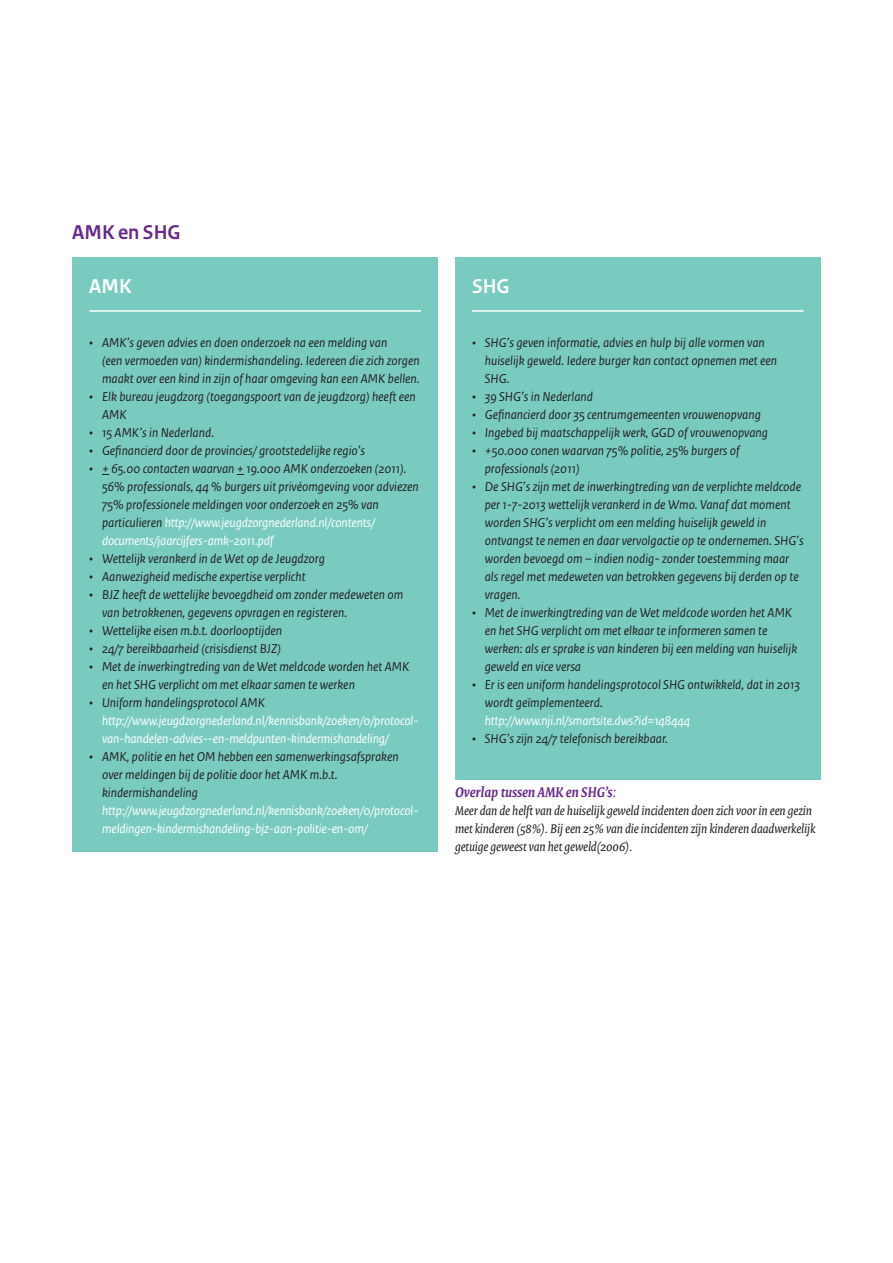
<style>
.page{position:relative;width:893px;height:1263px;background:#fff}
.page>*{position:absolute;margin:0;border:0;box-sizing:border-box;transform-origin:0 0}
.t1{font:700 21px "Rijksoverheid Sans Heading";color:#662a8c}
.t2{font:700 21px "Rijksoverheid Sans Heading";color:#fff}
.t3{font:italic 700 15px "Rijksoverheid Serif";color:#662a8c}
.t4{font:italic 13.5px/18px "Rijksoverheid Sans Text";color:#231f20}
.t5{font:italic 13.5px/18px "Rijksoverheid Sans Text";letter-spacing:-.01em;color:#fff}
.t6{font:italic 13.5px/18px "Rijksoverheid Serif";color:#231f20}
.s1{color:#fff}
.s2{font-weight:400}
</style>
<div class="page">
<div style="left:72px;top:257px;width:366px;height:594px;background:#79cbc0"></div>
<hr style="left:89px;top:310px;width:332px;height:2px;background:#fff">
<div style="left:455px;top:257px;width:366px;height:522px;background:#79cbc0"></div>
<hr style="left:472px;top:310px;width:332px;height:2px;background:#fff">
<h1 class="t1" style="left:72px;top:220px;width:110px">AMK en SHG</h1>
<h1 class="t2" style="left:89px;top:274px;width:44px">AMK</h1>
<p class="t4" style="left:102px;top:334px;width:319px;text-indent:-13px">• AMK’s geven advies en doen onderzoek na een melding van<br>(een vermoeden van) kindermishandeling. Iedereen die zich zorgen maakt over een kind in zijn of haar omgeving kan een AMK bellen.</p>
<p class="t4" style="left:102px;top:388px;width:315px;text-indent:-13px">• Elk bureau jeugdzorg (toegangspoort van de jeugdzorg) heeft een<br>AMK</p>
<p class="t4" style="left:89px;top:424px;width:126px">• 15 AMK’s in Nederland.</p>
<p class="t4" style="left:89px;top:442px;width:277px">• Gefinancierd door de provincies/ grootstedelijke regio’s</p>
<p class="t4" style="left:102px;top:460px;width:318px;text-indent:-13px">• + 65.00 contacten waarvan + 19.000 AMK onderzoeken (2011).<br>56% professionals, 44 % burgers uit privéomgeving voor adviezen 75% professionele meldingen voor onderzoek en 25% van particulieren <span class="s1">http://www.jeugdzorgnederland.nl/contents/ documents/jaarcijfers-amk-2011.pdf</span></p>
<p class="t4" style="left:89px;top:550px;width:237px">• Wettelijk verankerd in de Wet op de Jeugdzorg</p>
<p class="t4" style="left:89px;top:568px;width:218px">• Aanwezigheid medische expertise verplicht</p>
<p class="t4" style="left:102px;top:586px;width:303px;text-indent:-13px">• BJZ heeft de wettelijke bevoegdheid om zonder medeweten om van betrokkenen, gegevens opvragen en registeren.</p>
<p class="t4" style="left:89px;top:622px;width:194px">• Wettelijke eisen m.b.t. doorlooptijden</p>
<p class="t4" style="left:89px;top:640px;width:193px">• 24/7 bereikbaarheid (crisisdienst BJZ)</p>
<p class="t4" style="left:102px;top:658px;width:309px;text-indent:-13px">• Met de inwerkingtreding van de Wet meldcode worden het AMK en het SHG verplicht om met elkaar samen te werken</p>
<p class="t4" style="left:89px;top:694px;width:177px">• Uniform handelingsprotocol AMK</p>
<p class="t5" style="left:102px;top:712px;width:318px">http://www.jeugdzorgnederland.nl/kennisbank/zoeken/0/protocol&shy;van-handelen-advies--en-meldpunten-kindermishandeling/</p>
<p class="t4" style="left:102px;top:748px;width:298px;text-indent:-13px">• AMK, politie en het OM hebben een samenwerkingsafspraken over meldingen bij de politie door het AMK m.b.t. kindermishandeling</p>
<p class="t5" style="left:102px;top:802px;width:318px">http://www.jeugdzorgnederland.nl/kennisbank/zoeken/0/protocol&shy;meldingen-kindermishandeling-bjz-aan-politie-en-om/</p>
<h1 class="t2" style="left:472px;top:274px;width:39px">SHG</h1>
<p class="t4" style="left:485px;top:334px;width:294px;text-indent:-13px">• SHG’s geven informatie, advies en hulp bij alle vormen van huiselijk geweld. Iedere burger kan contact opnemen met een<br>SHG.</p>
<p class="t4" style="left:472px;top:388px;width:123px">• 39 SHG’s in Nederland</p>
<p class="t4" style="left:472px;top:406px;width:290px">• Gefinancierd door 35 centrumgemeenten vrouwenopvang</p>
<p class="t4" style="left:472px;top:424px;width:298px">• Ingebed bij maatschappelijk werk, GGD of vrouwenopvang</p>
<p class="t4" style="left:485px;top:442px;width:257px;text-indent:-13px">• +50.000 conen waarvan 75% politie, 25% burgers of professionals (2011)</p>
<p class="t4" style="left:485px;top:478px;width:320px;text-indent:-13px">• De SHG’s zijn met de inwerkingtreding van de verplichte meldcode per 1-7-2013 wettelijk verankerd in de Wmo. Vanaf dat moment worden SHG’s verplicht om een melding huiselijk geweld in ontvangst te nemen en daar vervolgactie op te ondernemen. SHG’s worden bevoegd om – indien nodig- zonder toestemming maar als regel met medeweten van betrokken gegevens bij derden op te vragen.</p>
<p class="t4" style="left:485px;top:604px;width:314px;text-indent:-13px">• Met de inwerkingtreding van de Wet meldcode worden het AMK en het SHG verplicht om met elkaar te informeren samen te werken: als er sprake is van kinderen bij een melding van huiselijk geweld en vice versa</p>
<p class="t4" style="left:485px;top:676px;width:317px;text-indent:-13px">• Er is een uniform handelingsprotocol SHG ontwikkeld, dat in 2013 wordt geïmplementeerd.</p>
<p class="t5" style="left:485px;top:712px;width:207px">http://www.nji.nl/smartsite.dws?id=148444</p>
<p class="t4" style="left:472px;top:730px;width:197px">• SHG’s zijn 24/7 telefonisch bereikbaar.</p>
<p class="t3" style="left:455px;top:783px;width:163px">Overlap tussen AMK en SHG’s<span class="s2">:</span></p>
<p class="t6" style="left:455px;top:802px;width:362px">Meer dan de helft van de huiselijk geweld incidenten doen zich voor in een gezin met kinderen (58%). Bij een 25% van die incidenten zijn kinderen daadwerkelijk getuige geweest van het geweld(2006).</p>
</div>
